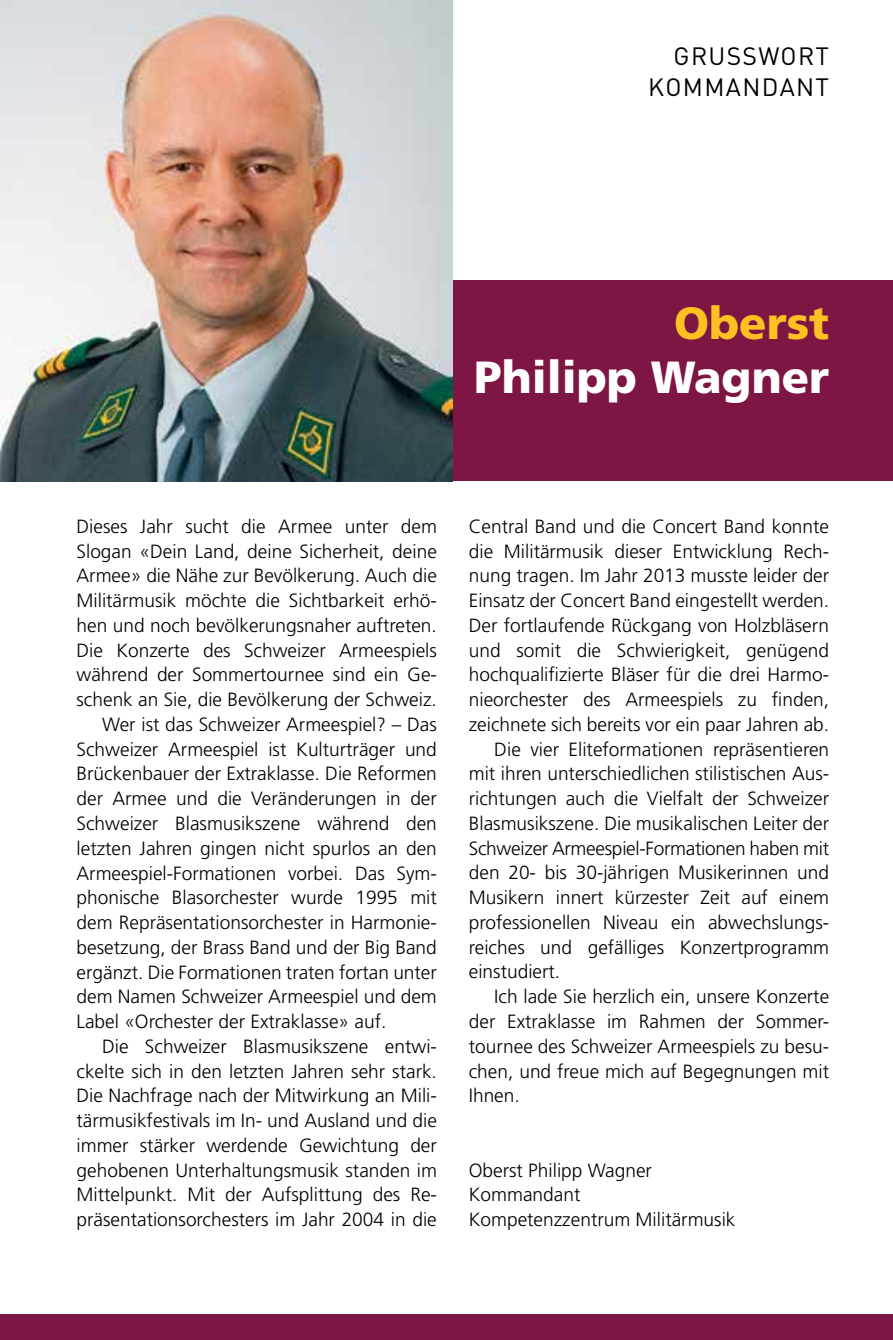
<style>
.page{position:relative;width:893px;height:1340px;background:#fff}
.page>*{position:absolute;margin:0;border:0;box-sizing:border-box;transform-origin:0 0}
.t1{font:900 45px "Frutiger LT Std";color:#fff}
.t2{font:900 45px "Frutiger LT Std";color:#fec022}
.t3{font:24.75px/31.5px "DIN";letter-spacing:.055em;color:#000;text-align:right}
.t4{font:300 19.12px/24.8px "Frutiger LT Std";color:#000}
</style>
<div class="page">
<div style="left:453px;top:281px;width:440px;height:200px;background:#7e1644"></div>
<img style="left:0;top:0;width:453px;height:481px">
<div style="left:0;top:1314px;width:893px;height:25px;background:#7e1644"></div>
<p class="t3" style="left:648px;top:40px;width:183px">GRUSSWORT<br>KOMMANDANT</p>
<h1 class="t2" style="left:674px;top:296px;width:157px">Oberst</h1>
<h1 class="t1" style="left:474px;top:350px;width:356px">Philipp Wagner</h1>
<p class="t4" style="left:77px;top:514px;width:362px">Dieses Jahr sucht die Armee unter dem</p>
<p class="t4" style="left:77px;top:539px;width:362px">Slogan «Dein Land, deine Sicherheit, deine</p>
<p class="t4" style="left:77px;top:563px;width:362px">Armee» die Nähe zur Bevölkerung. Auch die</p>
<p class="t4" style="left:77px;top:588px;width:362px">Militärmusik möchte die Sichtbarkeit erhö-</p>
<p class="t4" style="left:77px;top:613px;width:362px">hen und noch bevölkerungsnaher auftreten.</p>
<p class="t4" style="left:77px;top:638px;width:362px">Die Konzerte des Schweizer Armeespiels</p>
<p class="t4" style="left:77px;top:662px;width:362px">während der Sommertournee sind ein Ge-</p>
<p class="t4" style="left:77px;top:687px;width:362px">schenk an Sie, die Bevölkerung der Schweiz.</p>
<p class="t4" style="left:102px;top:712px;width:336px">Wer ist das Schweizer Armeespiel? – Das</p>
<p class="t4" style="left:77px;top:737px;width:362px">Schweizer Armeespiel ist Kulturträger und</p>
<p class="t4" style="left:77px;top:761px;width:362px">Brückenbauer der Extraklasse. Die Reformen</p>
<p class="t4" style="left:77px;top:786px;width:362px">der Armee und die Veränderungen in der</p>
<p class="t4" style="left:77px;top:811px;width:362px">Schweizer Blasmusikszene während den</p>
<p class="t4" style="left:77px;top:836px;width:362px">letzten Jahren gingen nicht spurlos an den</p>
<p class="t4" style="left:77px;top:860px;width:362px">Armeespiel-Formationen vorbei. Das Sym-</p>
<p class="t4" style="left:77px;top:885px;width:362px">phonische Blasorchester wurde 1995 mit</p>
<p class="t4" style="left:77px;top:910px;width:362px">dem Repräsentationsorchester in Harmonie-</p>
<p class="t4" style="left:77px;top:935px;width:362px">besetzung, der Brass Band und der Big Band</p>
<p class="t4" style="left:77px;top:959px;width:362px">ergänzt. Die Formationen traten fortan unter</p>
<p class="t4" style="left:77px;top:984px;width:362px">dem Namen Schweizer Armeespiel und dem</p>
<p class="t4" style="left:77px;top:1009px;width:311px">Label «Orchester der Extraklasse» auf.</p>
<p class="t4" style="left:102px;top:1034px;width:336px">Die Schweizer Blasmusikszene entwi-</p>
<p class="t4" style="left:77px;top:1058px;width:362px">ckelte sich in den letzten Jahren sehr stark.</p>
<p class="t4" style="left:77px;top:1083px;width:362px">Die Nachfrage nach der Mitwirkung an Mili-</p>
<p class="t4" style="left:77px;top:1108px;width:362px">tärmusikfestivals im In- und Ausland und die</p>
<p class="t4" style="left:77px;top:1133px;width:362px">immer stärker werdende Gewichtung der</p>
<p class="t4" style="left:77px;top:1157px;width:362px">gehobenen Unterhaltungsmusik standen im</p>
<p class="t4" style="left:77px;top:1182px;width:360px">Mittelpunkt. Mit der Aufsplittung des Re-</p>
<p class="t4" style="left:77px;top:1207px;width:362px">präsentationsorchesters im Jahr 2004 in die</p>
<p class="t4" style="left:469px;top:514px;width:362px">Central Band und die Concert Band konnte</p>
<p class="t4" style="left:469px;top:539px;width:362px">die Militärmusik dieser Entwicklung Rech-</p>
<p class="t4" style="left:469px;top:563px;width:362px">nung tragen. Im Jahr 2013 musste leider der</p>
<p class="t4" style="left:469px;top:588px;width:362px">Einsatz der Concert Band eingestellt werden.</p>
<p class="t4" style="left:469px;top:613px;width:362px">Der fortlaufende Rückgang von Holzbläsern</p>
<p class="t4" style="left:469px;top:638px;width:362px">und somit die Schwierigkeit, genügend</p>
<p class="t4" style="left:469px;top:662px;width:362px">hochqualifizierte Bläser für die drei Harmo-</p>
<p class="t4" style="left:469px;top:687px;width:362px">nieorchester des Armeespiels zu finden,</p>
<p class="t4" style="left:469px;top:712px;width:362px">zeichnete sich bereits vor ein paar Jahren ab.</p>
<p class="t4" style="left:494px;top:737px;width:336px">Die vier Eliteformationen repräsentieren</p>
<p class="t4" style="left:469px;top:761px;width:362px">mit ihren unterschiedlichen stilistischen Aus-</p>
<p class="t4" style="left:469px;top:786px;width:362px">richtungen auch die Vielfalt der Schweizer</p>
<p class="t4" style="left:469px;top:811px;width:362px">Blasmusikszene. Die musikalischen Leiter der</p>
<p class="t4" style="left:469px;top:836px;width:362px">Schweizer Armeespiel-Formationen haben mit</p>
<p class="t4" style="left:469px;top:860px;width:362px">den 20- bis 30-jährigen Musikerinnen und</p>
<p class="t4" style="left:469px;top:885px;width:362px">Musikern innert kürzester Zeit auf einem</p>
<p class="t4" style="left:469px;top:910px;width:360px">professionellen Niveau ein abwechslungs-</p>
<p class="t4" style="left:469px;top:935px;width:362px">reiches und gefälliges Konzertprogramm</p>
<p class="t4" style="left:469px;top:959px;width:93px">einstudiert.</p>
<p class="t4" style="left:494px;top:984px;width:336px">Ich lade Sie herzlich ein, unsere Konzerte</p>
<p class="t4" style="left:469px;top:1009px;width:362px">der Extraklasse im Rahmen der Sommer-</p>
<p class="t4" style="left:469px;top:1034px;width:362px">tournee des Schweizer Armeespiels zu besu-</p>
<p class="t4" style="left:469px;top:1058px;width:362px">chen, und freue mich auf Begegnungen mit</p>
<p class="t4" style="left:469px;top:1083px;width:53px">Ihnen.</p>
<p class="t4" style="left:469px;top:1157px;width:268px">Oberst Philipp Wagner<br>Kommandant<br>Kompetenzzentrum Militärmusik</p>
</div>
